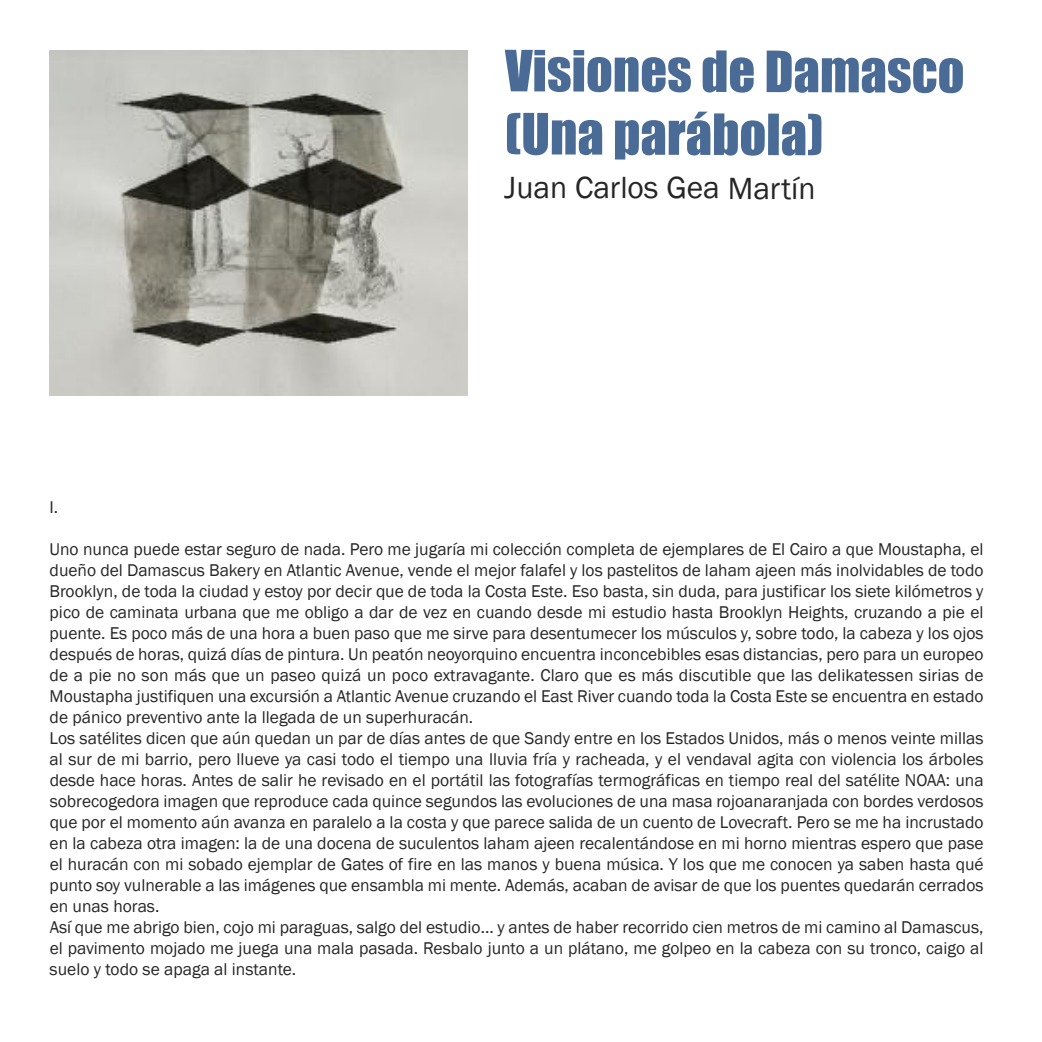
<style>
.page{position:relative;width:1042px;height:1042px;background:#fff}
.page>*{position:absolute;margin:0;border:0;box-sizing:border-box;transform-origin:0 0}
.t1{font:52.5px/62.8px "Impact";letter-spacing:-.005em;color:#496b96}
.t2{font:31.5px "Franklin Gothic";letter-spacing:-.005em;color:#272627}
.t3{font:17.5px/21px "Franklin Gothic";color:#272627}
</style>
<div class="page">
<img style="left:50px;top:51px;width:418px;height:344px">
<h1 class="t1" style="left:505px;top:40px;width:461px">Visiones de Damasco (Una parábola)</h1>
<h2 class="t2" style="left:505px;top:169px;width:312px">Juan Carlos Gea Martín</h2>
<p class="t3" style="left:50px;top:496px;width:10px">I.</p>
<p class="t3" style="left:50px;top:538px;width:935px">Uno nunca puede estar seguro de nada. Pero me jugaría mi colección completa de ejemplares de El Cairo a que Moustapha, el dueño del Damascus Bakery en Atlantic Avenue, vende el mejor falafel y los pastelitos de laham ajeen más inolvidables de todo Brooklyn, de toda la ciudad y estoy por decir que de toda la Costa Este. Eso basta, sin duda, para justificar los siete kilómetros y pico de caminata urbana que me obligo a dar de vez en cuando desde mi estudio hasta Brooklyn Heights, cruzando a pie el puente. Es poco más de una hora a buen paso que me sirve para desentumecer los músculos y, sobre todo, la cabeza y los ojos después de horas, quizá días de pintura. Un peatón neoyorquino encuentra inconcebibles esas distancias, pero para un europeo de a pie no son más que un paseo quizá un poco extravagante. Claro que es más discutible que las delikatessen sirias de Moustapha justifiquen una excursión a Atlantic Avenue cruzando el East River cuando toda la Costa Este se encuentra en estado de pánico preventivo ante la llegada de un superhuracán.<br>Los satélites dicen que aún quedan un par de días antes de que Sandy entre en los Estados Unidos, más o menos veinte millas al sur de mi barrio, pero llueve ya casi todo el tiempo una lluvia fría y racheada, y el vendaval agita con violencia los árboles desde hace horas. Antes de salir he revisado en el portátil las fotografías termográficas en tiempo real del satélite NOAA: una sobrecogedora imagen que reproduce cada quince segundos las evoluciones de una masa rojoanaranjada con bordes verdosos que por el momento aún avanza en paralelo a la costa y que parece salida de un cuento de Lovecraft. Pero se me ha incrustado en la cabeza otra imagen: la de una docena de suculentos laham ajeen recalentándose en mi horno mientras espero que pase el huracán con mi sobado ejemplar de Gates of fire en las manos y buena música. Y los que me conocen ya saben hasta qué punto soy vulnerable a las imágenes que ensambla mi mente. Además, acaban de avisar de que los puentes quedarán cerrados en unas horas.<br>Así que me abrigo bien, cojo mi paraguas, salgo del estudio... y antes de haber recorrido cien metros de mi camino al Damascus, el pavimento mojado me juega una mala pasada. Resbalo junto a un plátano, me golpeo en la cabeza con su tronco, caigo al suelo y todo se apaga al instante.</p>
</div>
